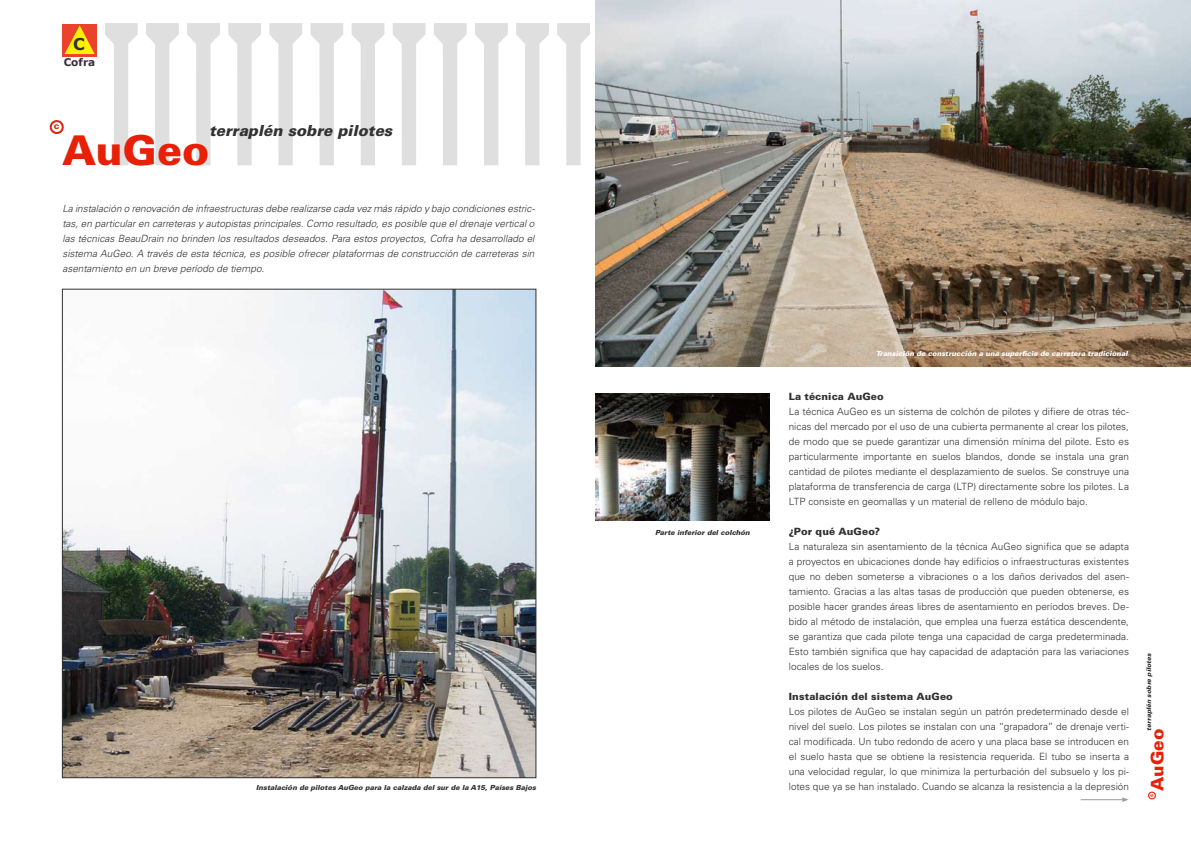
<style>
.page{position:relative;width:1191px;height:842px;background:#fff}
.page>*{position:absolute;margin:0;border:0;box-sizing:border-box;transform-origin:0 0}
.t1{font:900 41px "Univers LT";color:#e72008}
.t2{font:900 17.3px "Univers LT";color:#e72008}
.t3{font:700 16.3px "Verdana";color:#323232}
.t4{font:italic 900 15.2px "Univers LT";color:#323232}
.t5{font:700 10.6px "Verdana";color:#323232}
.t6{font:300 10px/15px "Univers LT";color:#323232;text-align:justify}
.t7{font:italic 300 10px/15px "Univers LT";color:#323232;text-align:justify}
.t8{font:900 10px "Univers LT";letter-spacing:.01em;color:#323232}
.t9{font:900 9px "Univers LT";color:#e72008}
.t10{font:italic 900 7px "Univers LT";color:#323232}
.t11{font:italic 900 7px "Univers LT";color:#fff}
.t12{font:italic 900 6.4px "Univers LT";color:#323232}
.t13{font:900 5.1px "Univers LT";color:#e72008}
</style>
<div class="page">
<div style="left:63px;top:24px;width:34px;height:33px;background:linear-gradient(to right,#eb5129,#eb4c2a)"></div>
<svg style="left:65px;top:25px;width:30px;height:29px"></svg>
<svg style="left:105px;top:23px;width:33px;height:142px"></svg>
<svg style="left:146px;top:23px;width:33px;height:142px"></svg>
<svg style="left:187px;top:23px;width:33px;height:142px"></svg>
<svg style="left:228px;top:23px;width:33px;height:142px"></svg>
<svg style="left:269px;top:23px;width:33px;height:142px"></svg>
<svg style="left:310px;top:23px;width:33px;height:142px"></svg>
<svg style="left:351px;top:23px;width:33px;height:142px"></svg>
<svg style="left:393px;top:23px;width:32px;height:142px"></svg>
<svg style="left:434px;top:23px;width:32px;height:142px"></svg>
<svg style="left:475px;top:23px;width:33px;height:142px"></svg>
<svg style="left:516px;top:23px;width:33px;height:142px"></svg>
<svg style="left:557px;top:23px;width:33px;height:142px"></svg>
<div style="left:1148px;top:792px;width:7px;height:7px;border:1px solid #e72008;border-radius:50%"></div>
<img style="left:595px;top:0;width:596px;height:367px">
<img style="left:595px;top:393px;width:175px;height:128px">
<img style="left:64px;top:291px;width:470px;height:485px">
<div style="left:50px;top:120px;width:14px;height:14px;border:2px solid #e72008;border-radius:50%"></div>
<hr style="left:1080px;top:799px;width:43px;height:1px;background:#9c9c9c">
<svg style="left:1122px;top:797px;width:6px;height:5px"></svg>
<h3 class="t3" style="left:73px;top:34px;width:13px">C</h3>
<p class="t5" style="left:64px;top:55px;width:33px">Cofra</p>
<p class="t9" style="left:54px;top:120px;width:7px">c</p>
<h3 class="t4" style="left:209px;top:121px;width:185px">terraplén sobre pilotes</h3>
<h1 class="t1" style="left:62px;top:125px;width:149px">AuGeo</h1>
<p class="t7" style="left:62px;top:201px;width:474px">La instalación o renovación de infraestructuras debe realizarse cada vez más rápido y bajo condiciones estric&shy;tas, en particular en carreteras y autopistas principales. Como resultado, es posible que el drenaje vertical o las técnicas BeauDrain no brinden los resultados deseados. Para estos proyectos, Cofra ha desarrollado el sistema AuGeo. A través de esta técnica, es posible ofrecer plataformas de construcción de carreteras sin asentamiento en un breve período de tiempo.</p>
<p class="t10" style="left:256px;top:783px;width:281px">Instalación de pilotes AuGeo para la calzada del sur de la A15, Países Bajos</p>
<p class="t10" style="left:655px;top:529px;width:96px">Parte inferior del colchón</p>
<p class="t11" style="left:876px;top:349px;width:253px">Transición de construcción a una superficie de carretera tradicional</p>
<p class="t8" style="left:789px;top:390px;width:96px">La técnica AuGeo</p>
<p class="t6" style="left:789px;top:404px;width:342px">La técnica AuGeo es un sistema de colchón de pilotes y difiere de otras téc&shy;nicas del mercado por el uso de una cubierta permanente al crear los pilotes, de modo que se puede garantizar una dimensión mínima del pilote. Esto es particularmente importante en suelos blandos, donde se instala una gran cantidad de pilotes mediante el desplazamiento de suelos. Se construye una plataforma de transferencia de carga (LTP) directamente sobre los pilotes. La LTP consiste en geomallas y un material de relleno de módulo bajo.</p>
<p class="t8" style="left:789px;top:525px;width:93px">¿Por qué AuGeo?</p>
<p class="t6" style="left:789px;top:539px;width:342px">La naturaleza sin asentamiento de la técnica AuGeo significa que se adapta a proyectos en ubicaciones donde hay edificios o infraestructuras existentes que no deben someterse a vibraciones o a los daños derivados del asen&shy;tamiento. Gracias a las altas tasas de producción que pueden obtenerse, es posible hacer grandes áreas libres de asentamiento en períodos breves. De&shy;bido al método de instalación, que emplea una fuerza estática descendente, se garantiza que cada pilote tenga una capacidad de carga predeterminada.<br>Esto también significa que hay capacidad de adaptación para las variaciones locales de los suelos.</p>
<p class="t8" style="left:789px;top:690px;width:166px">Instalación del sistema AuGeo</p>
<p class="t6" style="left:789px;top:704px;width:342px">Los pilotes de AuGeo se instalan según un patrón predeterminado desde el nivel del suelo. Los pilotes se instalan con una “grapadora” de drenaje verti&shy;cal modificada. Un tubo redondo de acero y una placa base se introducen en el suelo hasta que se obtiene la resistencia requerida. El tubo se inserta a una velocidad regular, lo que minimiza la perturbación del subsuelo y los pi&shy;lotes que ya se han instalado. Cuando se alcanza la resistencia a la depresión</p>
<p class="t12" style="left:1144px;top:731px;width:79px;rotate:-90deg">terraplén sobre pilotes</p>
<h2 class="t2" style="left:1146px;top:791px;width:64px;rotate:-90deg">AuGeo</h2>
<p class="t13" style="left:1148px;top:797px;width:5px;rotate:-90deg">c</p>
</div>
